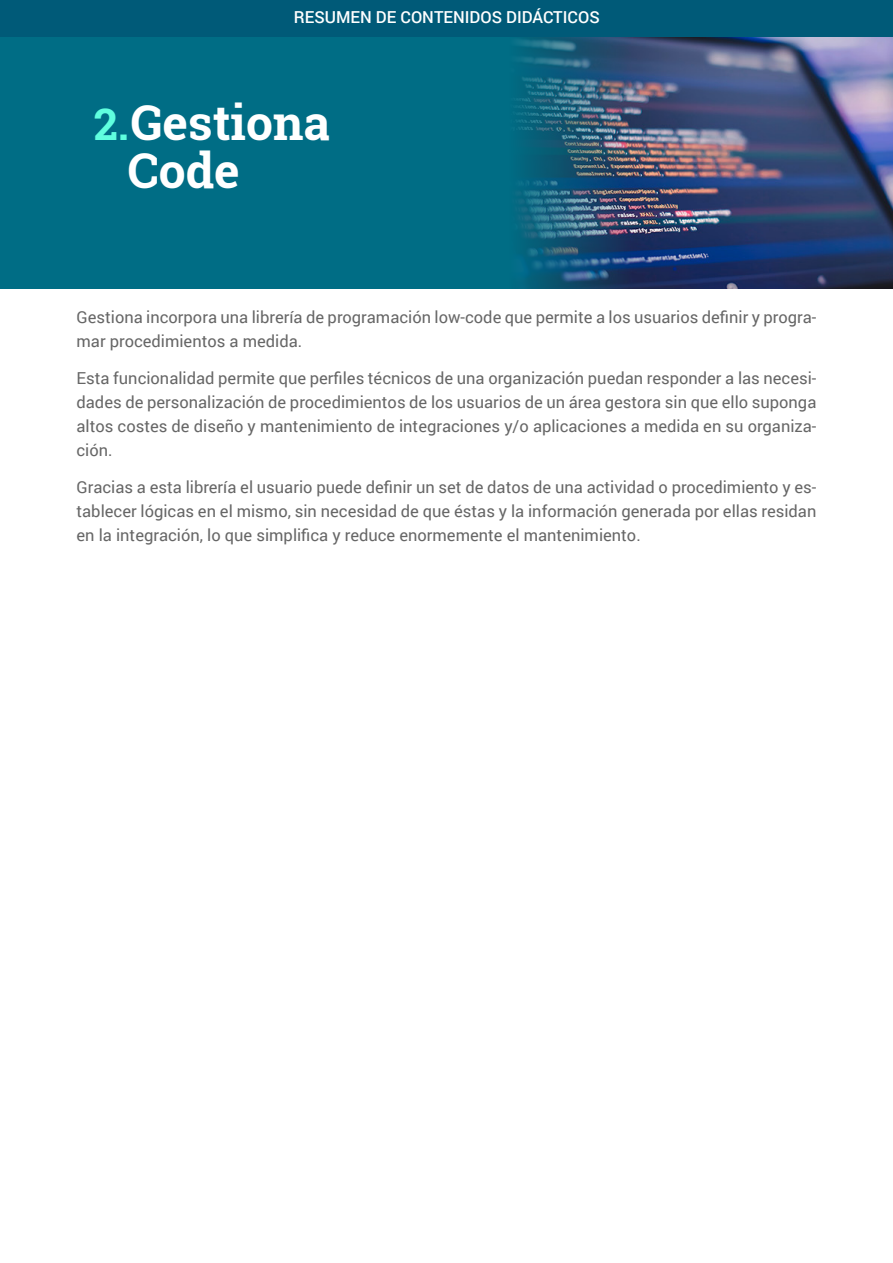
<style>
.page{position:relative;width:893px;height:1263px;background:#fff}
.page>*{position:absolute;margin:0;border:0;box-sizing:border-box;transform-origin:0 0}
.t1{font:700 48px/48px "Roboto Slab";color:#fff}
.t2{font:16.5px/24px "Roboto";color:#666;text-align:justify}
.t3{font:500 16.5px "Roboto";color:#fff}
.s1{font-size:43.5px;color:#5fffdf}
</style>
<div class="page">
<img style="left:658px;top:36px;width:235px;height:252px">
<svg style="left:0;top:36px;width:658px;height:252px;fill:#006d85"></svg>
<div style="left:0;top:0;width:893px;height:36px;background:#005a78"></div>
<p class="t3" style="left:294px;top:6px;width:307px">RESUMEN DE CONTENIDOS DIDÁCTICOS</p>
<h1 class="t1" style="left:128px;top:98px;width:204px;text-indent:-34px"><span class="s1">2.</span>Gestiona<br>Code</h1>
<p class="t2" style="left:77px;top:305px;width:741px">Gestiona incorpora una librería de programación low-code que permite a los usuarios definir y progra&shy;mar procedimientos a medida.</p>
<p class="t2" style="left:77px;top:366px;width:741px">Esta funcionalidad permite que perfiles técnicos de una organización puedan responder a las necesi&shy;dades de personalización de procedimientos de los usuarios de un área gestora sin que ello suponga altos costes de diseño y mantenimiento de integraciones y/o aplicaciones a medida en su organiza&shy;ción.</p>
<p class="t2" style="left:77px;top:474px;width:741px">Gracias a esta librería el usuario puede definir un set de datos de una actividad o procedimiento y es&shy;tablecer lógicas en el mismo, sin necesidad de que éstas y la información generada por ellas residan en la integración, lo que simplifica y reduce enormemente el mantenimiento.</p>
</div>
